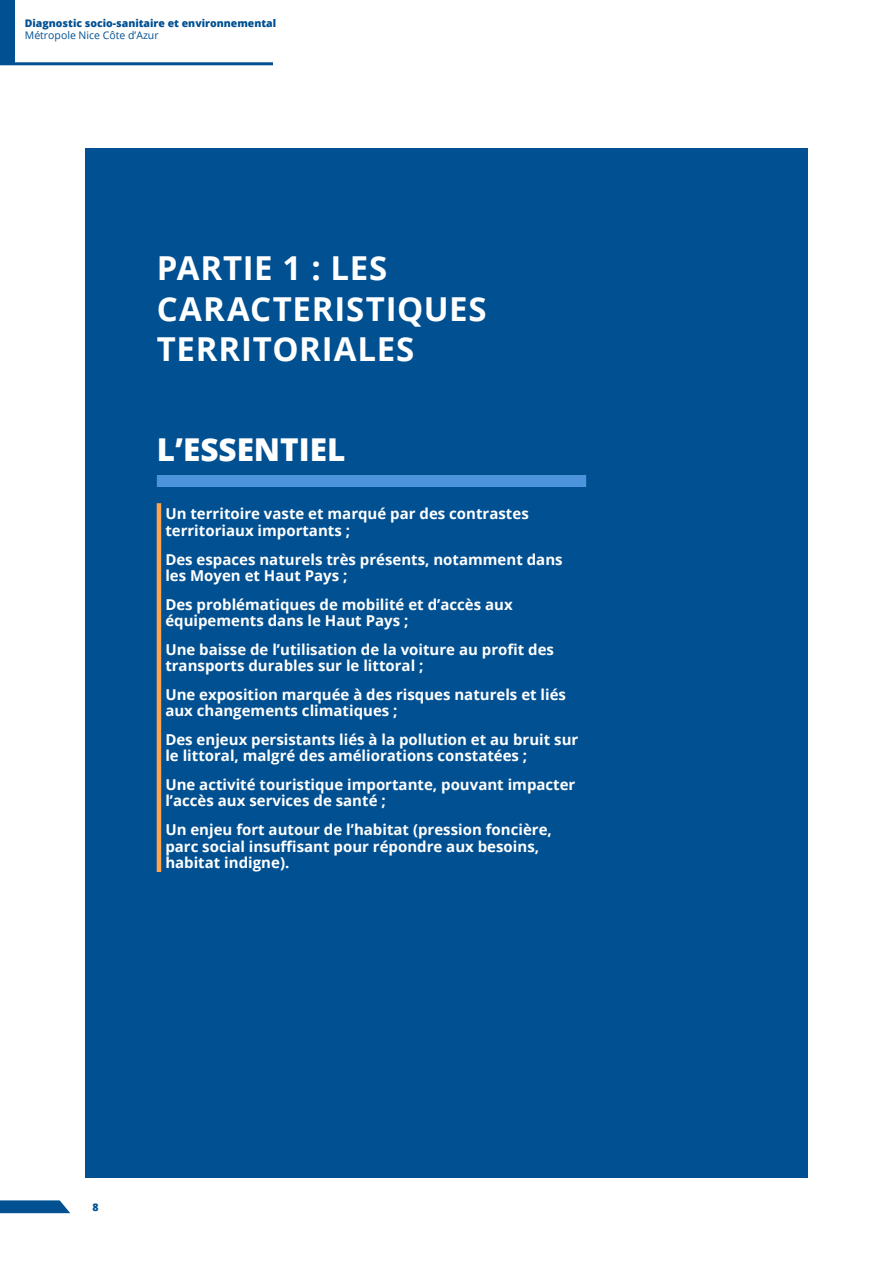
<style>
.page{position:relative;width:893px;height:1263px;background:#fff}
.page>*{position:absolute;margin:0;border:0;box-sizing:border-box;transform-origin:0 0}
.Titre_partie{font:700 33px/40.5px "Open Sans";letter-spacing:.02em;color:#fff}
.Heading_1{font:800 31.5px "Open Sans";color:#fff}
.Heading_4{font:700 15px/16.2px "Open Sans";color:#fff}
.t1{font:800 10.5px "Open Sans";color:#005092}
.t2{font:10.5px "Open Sans";color:#005092}
</style>
<div class="page">
<div style="left:0;top:0;width:14px;height:64px;background:#005092"></div>
<hr style="left:0;top:62px;width:273px;height:3px;background:#005092">
<svg style="left:0;top:1200px;width:70px;height:13px"></svg>
<div style="left:85px;top:149px;width:723px;height:1029px;background:#005092"></div>
<div style="left:157px;top:475px;width:429px;height:12px;background:#4e94dc"></div>
<hr style="left:157px;top:503px;width:4px;height:369px;background:#ffa34d">
<p class="t1" style="left:25px;top:15px;width:253px">Diagnostic socio-sanitaire et environnemental</p>
<p class="t2" style="left:25px;top:28px;width:135px">Métropole Nice Côte d’Azur</p>
<p class="Titre_partie" style="left:157px;top:247px;width:331px">PARTIE 1 : LES<br>CARACTERISTIQUES<br>TERRITORIALES</p>
<p class="Heading_1" style="left:157px;top:425px;width:190px">L’ESSENTIEL</p>
<p class="Heading_4" style="left:165px;top:505px;width:365px">Un territoire vaste et marqué par des contrastes territoriaux importants ;</p>
<p class="Heading_4" style="left:165px;top:551px;width:399px">Des espaces naturels très présents, notamment dans les Moyen et Haut Pays ;</p>
<p class="Heading_4" style="left:165px;top:596px;width:349px">Des problématiques de mobilité et d’accès aux équipements dans le Haut Pays ;</p>
<p class="Heading_4" style="left:165px;top:641px;width:390px">Une baisse de l’utilisation de la voiture au profit des transports durables sur le littoral ;</p>
<p class="Heading_4" style="left:165px;top:686px;width:402px">Une exposition marquée à des risques naturels et liés aux changements climatiques ;</p>
<p class="Heading_4" style="left:165px;top:731px;width:414px">Des enjeux persistants liés à la pollution et au bruit sur le littoral, malgré des améliorations constatées ;</p>
<p class="Heading_4" style="left:165px;top:776px;width:412px">Une activité touristique importante, pouvant impacter l’accès aux services de santé ;</p>
<p class="Heading_4" style="left:165px;top:821px;width:388px">Un enjeu fort autour de l’habitat (pression foncière, parc social insuffisant pour répondre aux besoins, habitat indigne).</p>
<p class="t1" style="left:93px;top:1199px;width:8px">8</p>
</div>
